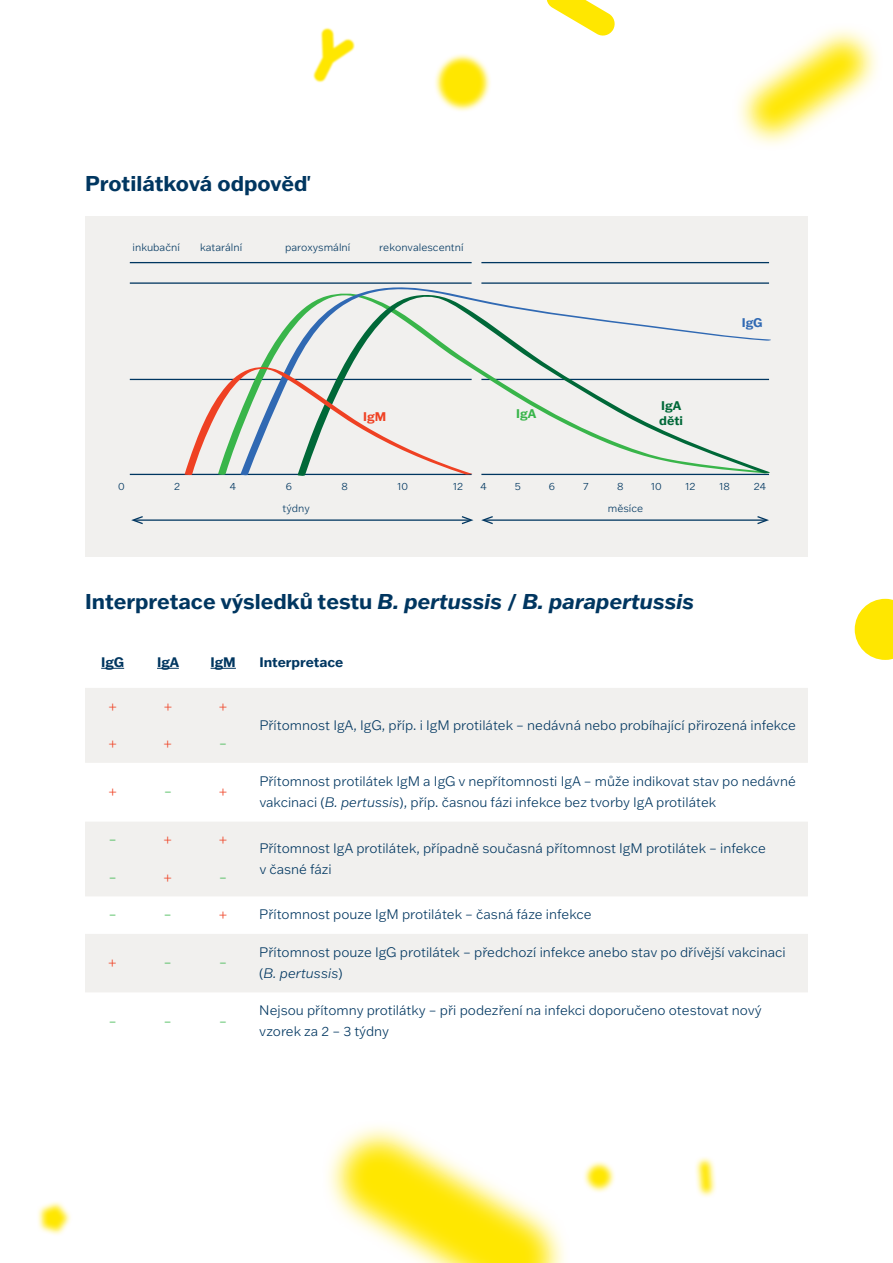
<style>
.page{position:relative;width:893px;height:1263px;background:#fff}
.page>*{position:absolute;margin:0;border:0;box-sizing:border-box;transform-origin:0 0}
.t1{font:700 21px "Franklin Gothic ATF";color:#003660}
.t2{font:300 13.5px/21px "Franklin Gothic ATF";color:#003660}
.t3{font:700 13.5px "Franklin Gothic ATF";color:#003660}
.t4{font:300 13.5px "Franklin Gothic ATF";color:#ef4123}
.t5{font:300 13.5px "Franklin Gothic ATF";color:#39b54a}
.t6{font:700 12.3px/15px "Franklin Gothic ATF";color:#006838}
.t7{font:700 12.3px "Franklin Gothic ATF";color:#3069b3}
.t8{font:700 12.3px "Franklin Gothic ATF";color:#39b54a}
.t9{font:700 12.3px "Franklin Gothic ATF";color:#ef4123}
.t10{font:300 10.5px "Franklin Gothic ATF";color:#003660}
.s1{font-style:italic}
</style>
<div class="page">
<svg style="left:584px;top:1161px;width:31px;height:31px"></svg>
<svg style="left:588px;top:1166px;width:22px;height:21px"></svg>
<svg style="left:435px;top:54px;width:56px;height:57px"></svg>
<svg style="left:440px;top:59px;width:45px;height:47px;background:#ffe816"></svg>
<svg style="left:695px;top:1157px;width:21px;height:40px"></svg>
<svg style="left:700px;top:1162px;width:12px;height:30px"></svg>
<svg style="left:738px;top:29px;width:140px;height:116px"></svg>
<svg style="left:750px;top:41px;width:116px;height:93px"></svg>
<svg style="left:38px;top:1202px;width:33px;height:33px"></svg>
<svg style="left:43px;top:1205px;width:24px;height:26px"></svg>
<svg style="left:546px;top:0;width:69px;height:36px"></svg>
<svg style="left:313px;top:27px;width:42px;height:55px"></svg>
<svg style="left:314px;top:29px;width:40px;height:52px"></svg>
<svg style="left:328px;top:1126px;width:236px;height:137px"></svg>
<svg style="left:339px;top:1137px;width:215px;height:126px"></svg>
<svg style="left:855px;top:599px;width:38px;height:61px"></svg>
<div style="left:85px;top:216px;width:723px;height:340px;background:#f1f0ee"></div>
<hr style="left:135px;top:519px;width:335px;height:2px;background:#003660">
<svg style="left:131px;top:516px;width:12px;height:8px"></svg>
<svg style="left:462px;top:516px;width:11px;height:8px"></svg>
<hr style="left:485px;top:519px;width:280px;height:2px;background:#003660">
<svg style="left:481px;top:516px;width:12px;height:8px"></svg>
<svg style="left:757px;top:516px;width:12px;height:8px"></svg>
<hr style="left:130px;top:474px;width:342px;height:1px;background:#003660">
<hr style="left:130px;top:379px;width:342px;height:1px;background:#003660">
<hr style="left:130px;top:282px;width:342px;height:2px;background:#003660">
<hr style="left:130px;top:262px;width:342px;height:1px;background:#003660">
<hr style="left:481px;top:262px;width:288px;height:1px;background:#003660">
<svg style="left:240px;top:282px;width:531px;height:194px"></svg>
<svg style="left:185px;top:366px;width:288px;height:110px"></svg>
<svg style="left:85px;top:688px;width:723px;height:304px;fill:#f1f0ee"></svg>
<svg style="left:85px;top:763px;width:723px;height:58px"></svg>
<svg style="left:101px;top:668px;width:23px;height:1px"></svg>
<svg style="left:157px;top:668px;width:22px;height:1px"></svg>
<svg style="left:211px;top:668px;width:25px;height:1px"></svg>
<h1 class="t1" style="left:85px;top:170px;width:225px">Protilátková odpověď</h1>
<p class="t10" style="left:133px;top:240px;width:49px">inkubační</p>
<p class="t10" style="left:200px;top:240px;width:44px">katarální</p>
<p class="t10" style="left:285px;top:240px;width:67px">paroxysmální</p>
<p class="t10" style="left:379px;top:240px;width:86px">rekonvalescentní</p>
<p class="t9" style="left:363px;top:409px;width:25px">IgM</p>
<p class="t8" style="left:516px;top:405px;width:22px">IgA</p>
<p class="t6" style="left:659px;top:398px;width:25px">IgA děti</p>
<p class="t7" style="left:742px;top:315px;width:22px">IgG</p>
<p class="t10" style="left:118px;top:479px;width:8px">0</p>
<p class="t10" style="left:174px;top:479px;width:7px">2</p>
<p class="t10" style="left:230px;top:479px;width:8px">4</p>
<p class="t10" style="left:286px;top:479px;width:8px">6</p>
<p class="t10" style="left:342px;top:479px;width:8px">8</p>
<p class="t10" style="left:397px;top:479px;width:12px">10</p>
<p class="t10" style="left:453px;top:479px;width:11px">12</p>
<p class="t10" style="left:480px;top:479px;width:8px">4</p>
<p class="t10" style="left:515px;top:479px;width:8px">5</p>
<p class="t10" style="left:549px;top:479px;width:8px">6</p>
<p class="t10" style="left:583px;top:479px;width:7px">7</p>
<p class="t10" style="left:617px;top:479px;width:8px">8</p>
<p class="t10" style="left:651px;top:479px;width:12px">10</p>
<p class="t10" style="left:685px;top:479px;width:11px">12</p>
<p class="t10" style="left:720px;top:479px;width:12px">18</p>
<p class="t10" style="left:754px;top:479px;width:14px">24</p>
<p class="t10" style="left:283px;top:501px;width:29px">týdny</p>
<p class="t10" style="left:608px;top:501px;width:37px">měsíce</p>
<h1 class="t1" style="left:85px;top:587px;width:610px">Interpretace výsledků testu <span class="s1">B. pertussis</span> / <span class="s1">B. parapertussis</span></h1>
<p class="t3" style="left:101px;top:653px;width:24px">IgG</p>
<p class="t3" style="left:157px;top:653px;width:24px">IgA</p>
<p class="t3" style="left:211px;top:653px;width:27px">IgM</p>
<p class="t3" style="left:259px;top:653px;width:86px">Interpretace</p>
<p class="t4" style="left:109px;top:697px;width:9px">+</p>
<p class="t4" style="left:164px;top:697px;width:9px">+</p>
<p class="t4" style="left:220px;top:697px;width:9px">+</p>
<p class="t2" style="left:259px;top:714px;width:538px">Přítomnost IgA, IgG, příp. i IgM protilátek – nedávná nebo probíhající přirozená infekce</p>
<p class="t4" style="left:109px;top:734px;width:9px">+</p>
<p class="t4" style="left:164px;top:734px;width:9px">+</p>
<p class="t5" style="left:219px;top:734px;width:9px">–</p>
<p class="t4" style="left:109px;top:782px;width:9px">+</p>
<p class="t5" style="left:164px;top:782px;width:9px">–</p>
<p class="t4" style="left:220px;top:782px;width:9px">+</p>
<p class="t2" style="left:259px;top:770px;width:538px">Přítomnost protilátek IgM a IgG v nepřítomnosti IgA – může indikovat stav po nedávné vakcinaci (<span class="s1">B. pertussis</span>), příp. časnou fázi infekce bez tvorby IgA protilátek</p>
<p class="t5" style="left:109px;top:830px;width:9px">–</p>
<p class="t4" style="left:164px;top:830px;width:9px">+</p>
<p class="t4" style="left:220px;top:830px;width:9px">+</p>
<p class="t2" style="left:259px;top:837px;width:508px">Přítomnost IgA protilátek, případně současná přítomnost IgM protilátek – infekce v časné fázi</p>
<p class="t5" style="left:109px;top:868px;width:9px">–</p>
<p class="t4" style="left:164px;top:868px;width:9px">+</p>
<p class="t5" style="left:219px;top:868px;width:9px">–</p>
<p class="t5" style="left:109px;top:905px;width:9px">–</p>
<p class="t5" style="left:164px;top:905px;width:9px">–</p>
<p class="t4" style="left:220px;top:905px;width:9px">+</p>
<p class="t2" style="left:259px;top:904px;width:334px">Přítomnost pouze IgM protilátek – časná fáze infekce</p>
<p class="t4" style="left:109px;top:953px;width:9px">+</p>
<p class="t5" style="left:164px;top:953px;width:9px">–</p>
<p class="t5" style="left:219px;top:953px;width:9px">–</p>
<p class="t2" style="left:259px;top:941px;width:528px">Přítomnost pouze IgG protilátek – předchozí infekce anebo stav po dřívější vakcinaci (<span class="s1">B. pertussis</span>)</p>
<p class="t5" style="left:109px;top:1012px;width:9px">–</p>
<p class="t5" style="left:164px;top:1012px;width:9px">–</p>
<p class="t5" style="left:219px;top:1012px;width:9px">–</p>
<p class="t2" style="left:259px;top:1000px;width:504px">Nejsou přítomny protilátky – při podezření na infekci doporučeno otestovat nový vzorek za 2 – 3 týdny</p>
</div>
